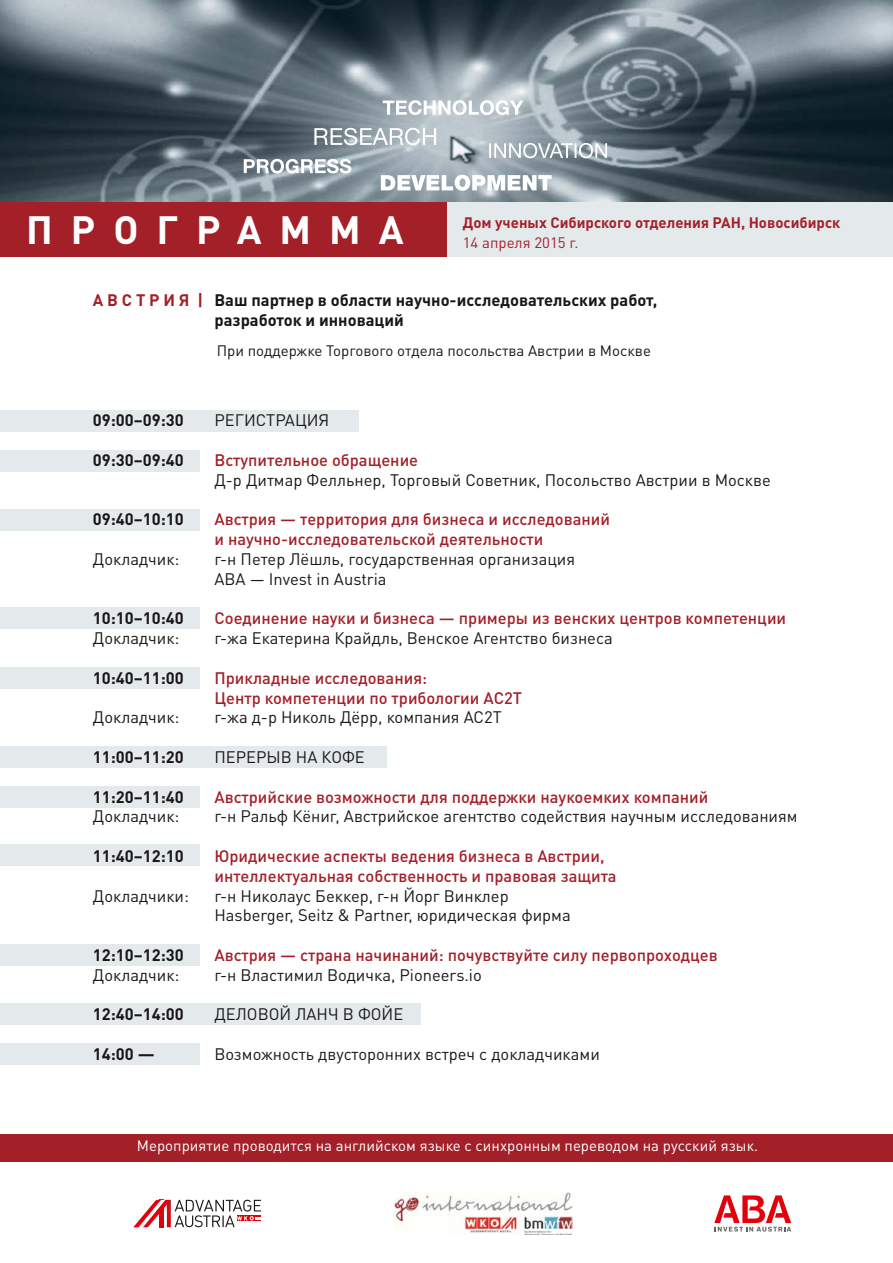
<style>
.page{position:relative;width:893px;height:1263px;background:#fff}
.page>*{position:absolute;margin:0;border:0;box-sizing:border-box;transform-origin:0 0}
.t1{font:700 39px "DIN Pro";letter-spacing:.46em;color:#fff}
.t2{font:16.5px/19.8px "DIN Pro";color:#181716}
.t3{font:500 16.5px/19.8px "DIN Pro";color:#a42029}
.t4{font:700 16.5px/19.8px "DIN Pro";color:#181716}
.t5{font:15px "DIN Pro";color:#fff}
.t6{font:15px "DIN Pro";color:#181716}
.t7{font:700 15px "DIN Pro";color:#a42029}
.t8{font:15px "DIN Pro";color:#a42029}
.s1{color:#a42029}
</style>
<div class="page">
<svg style="left:133px;top:1200px;width:128px;height:27px"></svg>
<svg style="left:714px;top:1195px;width:77px;height:36px"></svg>
<img style="left:0;top:0;width:893px;height:203px">
<img style="left:395px;top:1192px;width:177px;height:43px">
<svg style="left:383px;top:100px;width:140px;height:15px"></svg>
<svg style="left:314px;top:128px;width:122px;height:17px"></svg>
<svg style="left:489px;top:143px;width:118px;height:15px"></svg>
<svg style="left:244px;top:159px;width:107px;height:14px"></svg>
<svg style="left:381px;top:175px;width:171px;height:16px"></svg>
<div style="left:0;top:410px;width:359px;height:22px;background:#e4e9ec"></div>
<div style="left:0;top:746px;width:387px;height:21px;background:#e4e9ec"></div>
<div style="left:0;top:1003px;width:420px;height:21px;background:#e4e9ec"></div>
<div style="left:0;top:450px;width:199px;height:21px;background:#e4e9ec"></div>
<div style="left:0;top:510px;width:199px;height:21px;background:#e4e9ec"></div>
<div style="left:0;top:608px;width:199px;height:21px;background:#e4e9ec"></div>
<div style="left:0;top:668px;width:199px;height:21px;background:#e4e9ec"></div>
<div style="left:0;top:787px;width:199px;height:21px;background:#e4e9ec"></div>
<div style="left:0;top:844px;width:199px;height:22px;background:#e4e9ec"></div>
<div style="left:0;top:944px;width:199px;height:21px;background:#e4e9ec"></div>
<div style="left:0;top:1043px;width:199px;height:21px;background:#e4e9ec"></div>
<div style="left:446px;top:203px;width:447px;height:54px;background:#e4e9ec"></div>
<div style="left:0;top:203px;width:446px;height:54px;background:#a42029"></div>
<div style="left:0;top:1134px;width:893px;height:28px;background:#a42029"></div>
<h1 class="t1" style="left:26px;top:204px;width:379px">ПРОГРАММА</h1>
<p class="t7" style="left:463px;top:213px;width:379px">Дом ученых Сибирского отделения РАН, Новосибирск</p>
<p class="t8" style="left:463px;top:232px;width:117px">14 апреля 2015 г.</p>
<p class="t4" style="left:214px;top:289px;width:444px;text-indent:-122px"><span class="s1">А В С Т Р И Я |</span> Ваш партнер в области научно-исследовательских работ, разработок и инноваций</p>
<p class="t6" style="left:217px;top:340px;width:436px">При поддержке Торгового отдела посольства Австрии в Москве</p>
<p class="t4" style="left:93px;top:410px;width:92px">09:00–09:30</p>
<p class="t2" style="left:214px;top:410px;width:117px">РЕГИСТРАЦИЯ</p>
<p class="t4" style="left:93px;top:449px;width:92px">09:30–09:40</p>
<p class="t3" style="left:214px;top:449px;width:205px">Вступительное обращение</p>
<p class="t2" style="left:214px;top:469px;width:558px">Д-р Дитмар Фелльнер, Торговый Советник, Посольство Австрии в Москве</p>
<p class="t4" style="left:93px;top:509px;width:92px">09:40–10:10</p>
<p class="t3" style="left:214px;top:509px;width:397px">Австрия — территория для бизнеса и исследований и научно-исследовательской деятельности</p>
<p class="t2" style="left:93px;top:548px;width:88px">Докладчик:</p>
<p class="t2" style="left:214px;top:548px;width:362px">г-н Петер Лёшль, государственная организация<br>ABA — Invest in Austria</p>
<p class="t4" style="left:93px;top:608px;width:92px">10:10–10:40</p>
<p class="t3" style="left:214px;top:608px;width:573px">Соединение науки и бизнеса — примеры из венских центров компетенции</p>
<p class="t2" style="left:93px;top:628px;width:88px">Докладчик:</p>
<p class="t2" style="left:214px;top:628px;width:400px">г-жа Екатерина Крайдль, Венское Агентство бизнеса</p>
<p class="t4" style="left:93px;top:667px;width:92px">10:40–11:00</p>
<p class="t3" style="left:214px;top:667px;width:309px">Прикладные исследования:<br>Центр компетенции по трибологии AC2T</p>
<p class="t2" style="left:93px;top:707px;width:88px">Докладчик:</p>
<p class="t2" style="left:214px;top:707px;width:289px">г-жа д-р Николь Дёрр, компания AC2T</p>
<p class="t4" style="left:93px;top:746px;width:92px">11:00–11:20</p>
<p class="t2" style="left:214px;top:746px;width:152px">ПЕРЕРЫВ НА КОФЕ</p>
<p class="t4" style="left:93px;top:786px;width:92px">11:20–11:40</p>
<p class="t3" style="left:214px;top:786px;width:496px">Австрийские возможности для поддержки наукоемких компаний</p>
<p class="t2" style="left:93px;top:806px;width:88px">Докладчик:</p>
<p class="t2" style="left:214px;top:806px;width:585px">г-н Ральф Кёниг, Австрийское агентство содействия научным исследованиям</p>
<p class="t4" style="left:93px;top:845px;width:92px">11:40–12:10</p>
<p class="t3" style="left:214px;top:845px;width:404px">Юридические аспекты ведения бизнеса в Австрии, интеллектуальная собственность и правовая защита</p>
<p class="t2" style="left:93px;top:885px;width:98px">Докладчики:</p>
<p class="t2" style="left:214px;top:885px;width:358px">г-н Николаус Беккер, г-н Йорг Винклер<br>Hasberger, Seitz &amp; Partner, юридическая фирма</p>
<p class="t4" style="left:93px;top:944px;width:92px">12:10–12:30</p>
<p class="t3" style="left:214px;top:944px;width:505px">Австрия — страна начинаний: почувствуйте силу первопроходцев</p>
<p class="t2" style="left:93px;top:964px;width:88px">Докладчик:</p>
<p class="t2" style="left:214px;top:964px;width:269px">г-н Властимил Водичка, Pioneers.io</p>
<p class="t4" style="left:93px;top:1004px;width:92px">12:40–14:00</p>
<p class="t2" style="left:214px;top:1004px;width:190px">ДЕЛОВОЙ ЛАНЧ В ФОЙЕ</p>
<p class="t4" style="left:93px;top:1043px;width:63px">14:00 —</p>
<p class="t2" style="left:214px;top:1043px;width:387px">Возможность двусторонних встреч с докладчиками</p>
<p class="t5" style="left:137px;top:1136px;width:623px">Мероприятие проводится на английском языке с синхронным переводом на русский язык.</p>
</div>
